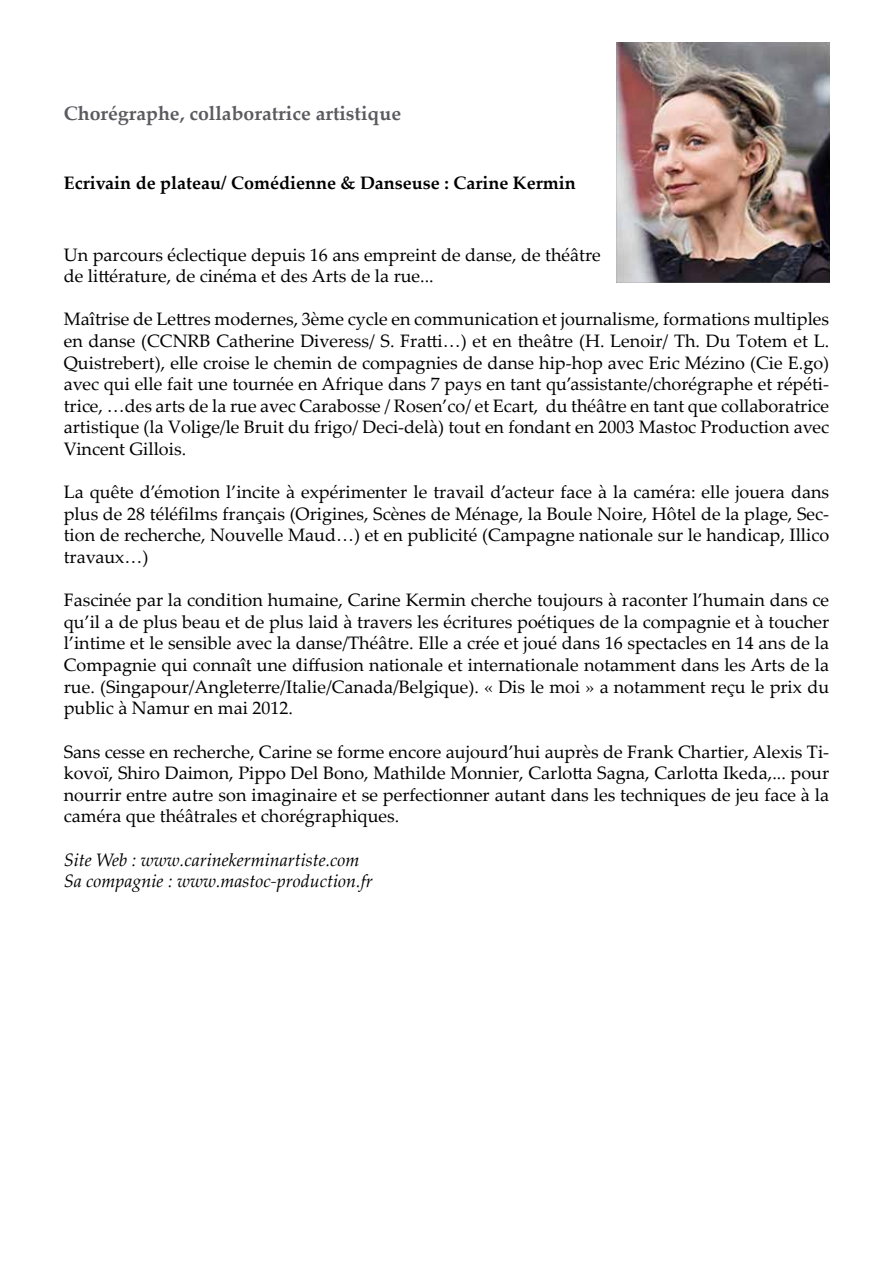
<style>
.page{position:relative;width:893px;height:1263px;background:#fff}
.page>*{position:absolute;margin:0;border:0;box-sizing:border-box;transform-origin:0 0}
.t1{font:700 19.5px "Palatino Linotype";color:#5b5a60}
.t2{font:18px/21.6px "Palatino Linotype";color:#000;text-align:justify}
.t3{font:italic 18px/21.6px "Palatino Linotype";color:#000}
.t4{font:700 18px "Palatino Linotype";color:#000}
</style>
<div class="page">
<img style="left:616px;top:43px;width:213px;height:240px">
<p class="t1" style="left:64px;top:100px;width:339px">Chorégraphe, collaboratrice artistique</p>
<p class="t4" style="left:64px;top:170px;width:513px">Ecrivain de plateau/ Comédienne &amp; Danseuse : Carine Kermin</p>
<p class="t2" style="left:64px;top:243px;width:538px">Un parcours éclectique depuis 16 ans empreint de danse, de théâtre de littérature, de cinéma et des Arts de la rue...</p>
<p class="t2" style="left:64px;top:308px;width:767px">Maîtrise de Lettres modernes, 3ème cycle en communication et journalisme, formations multiples en danse (CCNRB Catherine Diveress/ S. Fratti…) et en theâtre (H. Lenoir/ Th. Du Totem et L.<br>Quistrebert), elle croise le chemin de compagnies de danse hip-hop avec Eric Mézino (Cie E.go) avec qui elle fait une tournée en Afrique dans 7 pays en tant qu’assistante/chorégraphe et répéti&shy;trice, …des arts de la rue avec Carabosse / Rosen’co/ et Ecart, du théâtre en tant que collaboratrice artistique (la Volige/le Bruit du frigo/ Deci-delà) tout en fondant en 2003 Mastoc Production avec Vincent Gillois.</p>
<p class="t2" style="left:64px;top:481px;width:767px">La quête d’émotion l’incite à expérimenter le travail d’acteur face à la caméra: elle jouera dans plus de 28 téléfilms français (Origines, Scènes de Ménage, la Boule Noire, Hôtel de la plage, Sec&shy;tion de recherche, Nouvelle Maud…) et en publicité (Campagne nationale sur le handicap, Illico travaux…)</p>
<p class="t2" style="left:64px;top:589px;width:767px">Fascinée par la condition humaine, Carine Kermin cherche toujours à raconter l’humain dans ce qu’il a de plus beau et de plus laid à travers les écritures poétiques de la compagnie et à toucher l’intime et le sensible avec la danse/Théâtre. Elle a crée et joué dans 16 spectacles en 14 ans de la Compagnie qui connaît une diffusion nationale et internationale notamment dans les Arts de la rue. (Singapour/Angleterre/Italie/Canada/Belgique). « Dis le moi » a notamment reçu le prix du public à Namur en mai 2012.</p>
<p class="t2" style="left:64px;top:740px;width:767px">Sans cesse en recherche, Carine se forme encore aujourd’hui auprès de Frank Chartier, Alexis Ti&shy;kovoï, Shiro Daimon, Pippo Del Bono, Mathilde Monnier, Carlotta Sagna, Carlotta Ikeda,... pour nourrir entre autre son imaginaire et se perfectionner autant dans les techniques de jeu face à la caméra que théâtrales et chorégraphiques.</p>
<p class="t3" style="left:64px;top:848px;width:310px">Site Web : www.carinekerminartiste.com<br>Sa compagnie : www.mastoc-production.fr</p>
</div>
